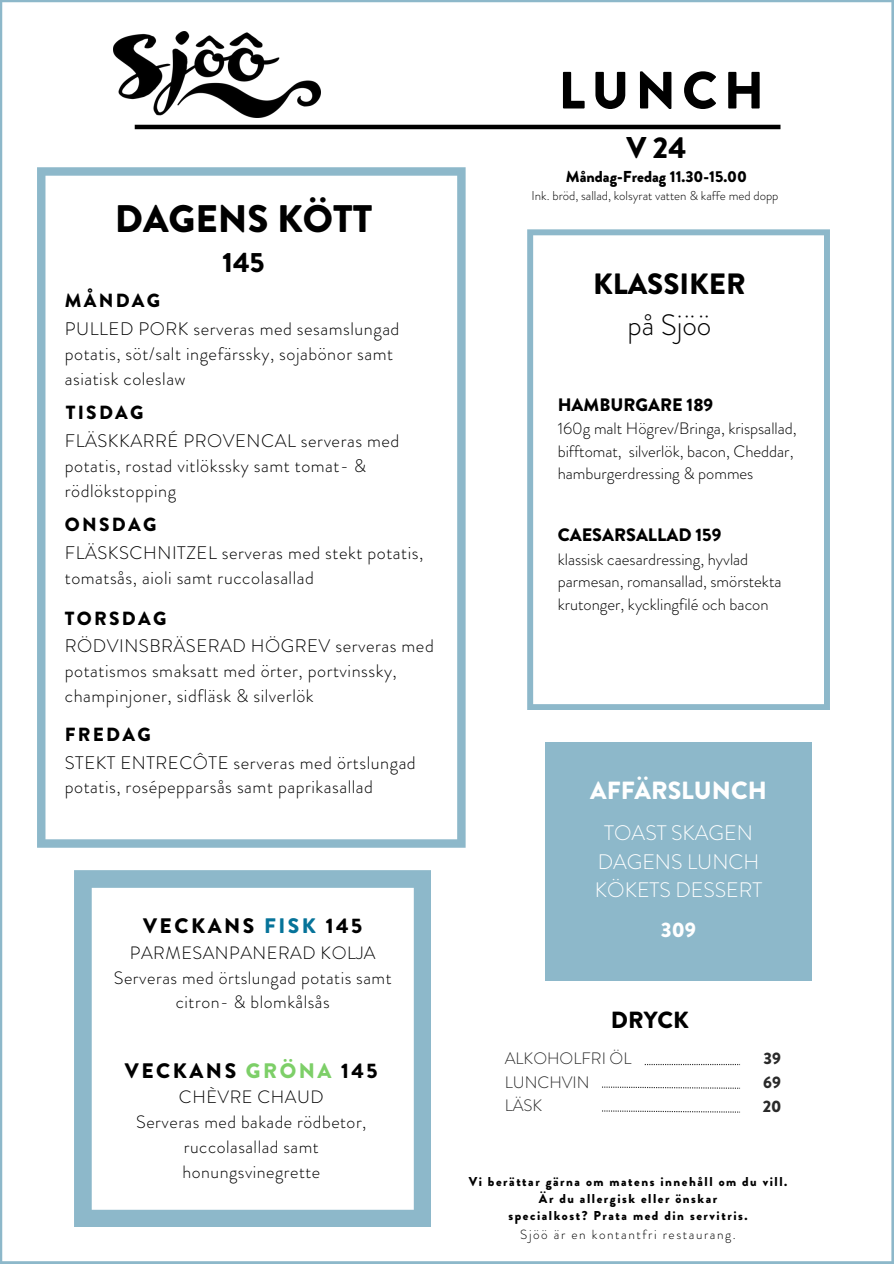
<style>
.page{position:relative;width:894px;height:1264px;background:#fff}
.page>*{position:absolute;margin:0;border:0;box-sizing:border-box;transform-origin:0 0}
.t1{font:900 52.35px "Brandon Grotesque";letter-spacing:.12em;color:#000}
.t2{font:900 38.4px "Brandon Grotesque";color:#000}
.t3{font:900 30px "Brandon Grotesque";color:#000}
.t4{font:900 29.4px/40.5px "Brandon Grotesque";color:#000;text-align:center}
.t5{font:900 27.9px "Brandon Grotesque";color:#000}
.t6{font:900 24.75px "Brandon Grotesque";color:#fff}
.t7{font:900 23.4px "Brandon Grotesque";color:#000}
.t8{font:300 21px "Brandon Grotesque";color:#fff}
.t9{font:900 21px "Brandon Grotesque";letter-spacing:.12em;color:#000}
.t10{font:900 21px "Brandon Grotesque";color:#fff}
.t11{font:900 19.05px "Brandon Grotesque";letter-spacing:.12em;color:#000}
.t12{font:300 18.15px/24.8px "Brandon Grotesque";letter-spacing:.03em;color:#000}
.t13{font:900 18px "Brandon Grotesque";color:#000}
.t14{font:300 17.85px/24.8px "Brandon Grotesque";letter-spacing:.03em;color:#000;text-align:center}
.t15{font:300 16.5px/22.5px "Brandon Grotesque";color:#000}
.t16{font:300 16.5px "Brandon Grotesque";color:#2a2a2a}
.t17{font:900 16.5px "Brandon Grotesque";color:#2a2a2a}
.t18{font:900 15.75px "Brandon Grotesque";color:#000}
.t19{font:300 13.2px "Brandon Grotesque";letter-spacing:.12em;color:#000}
.t20{font:900 12.9px "Brandon Grotesque";letter-spacing:.12em;color:#000}
.t21{font:300 12.75px "Brandon Grotesque";color:#000}
.s1{color:#067399}
.s2{color:#7dcf68}
.s3{font-weight:300}
</style>
<div class="page">
<img style="left:113px;top:32px;width:207px;height:85px">
<hr style="left:135px;top:125px;width:645px;height:4px;background:#000">
<svg style="left:37px;top:167px;width:428px;height:680px"></svg>
<svg style="left:527px;top:229px;width:302px;height:481px"></svg>
<svg style="left:644px;top:1064px;width:96px;height:1px"></svg>
<svg style="left:602px;top:1086px;width:138px;height:2px"></svg>
<svg style="left:602px;top:1110px;width:138px;height:2px"></svg>
<hr style="left:0;top:0;width:2px;height:1263px;background:#8db8ca">
<hr style="left:0;top:0;width:893px;height:2px;background:#8db8ca">
<hr style="left:891px;top:0;width:2px;height:1263px;background:#8db8ca">
<hr style="left:0;top:1261px;width:893px;height:2px;background:#8db8ca">
<div style="left:545px;top:742px;width:266px;height:238px;background:#8db8ca"></div>
<svg style="left:74px;top:870px;width:357px;height:356px"></svg>
<h6 class="t2" style="left:115px;top:191px;width:259px">DAGENS KÖTT</h6>
<h6 class="t5" style="left:222px;top:243px;width:43px">145</h6>
<h5 class="t11" style="left:65px;top:287px;width:97px">MÅNDAG</h5>
<p class="t12" style="left:65px;top:317px;width:336px">PULLED PORK serveras med sesamslungad potatis, söt/salt ingefärssky, sojabönor samt asiatisk coleslaw</p>
<p class="t11" style="left:66px;top:399px;width:79px">TISDAG</p>
<p class="t12" style="left:65px;top:428px;width:336px">FLÄSKKARRÉ PROVENCAL serveras med potatis, rostad vitlökssky samt tomat- &amp; rödlökstopping</p>
<p class="t11" style="left:65px;top:511px;width:93px">ONSDAG</p>
<p class="t12" style="left:65px;top:540px;width:360px">FLÄSKSCHNITZEL serveras med stekt potatis, tomatsås, aioli samt ruccolasallad</p>
<p class="t11" style="left:65px;top:604px;width:103px">TORSDAG</p>
<p class="t12" style="left:65px;top:633px;width:370px">RÖDVINSBRÄSERAD HÖGREV serveras med potatismos smaksatt med örter, portvinssky, champinjoner, sidfläsk &amp; silverlök</p>
<p class="t11" style="left:65px;top:720px;width:87px">FREDAG</p>
<p class="t12" style="left:65px;top:750px;width:352px">STEKT ENTRECÔTE serveras med örtslungad potatis, rosépepparsås samt paprikasallad</p>
<h6 class="t9" style="left:143px;top:911px;width:220px">VECKANS <span class="s1">FISK</span> 145</h6>
<p class="t14" style="left:114px;top:940px;width:279px">PARMESANPANERAD KOLJA<br>Serveras med örtslungad potatis samt citron- &amp; blomkålsås</p>
<p class="t9" style="left:125px;top:1055px;width:254px">VECKANS <span class="s2">GRÖNA</span> 145</p>
<h5 class="t14" style="left:179px;top:1084px;width:146px">CHÈVRE CHAUD</h5>
<p class="t14" style="left:136px;top:1109px;width:232px">Serveras med bakade rödbetor, ruccolasallad samt honungsvinegrette</p>
<p class="t1" style="left:558px;top:53px;width:207px">LUNCH</p>
<p class="t3" style="left:626px;top:126px;width:61px">V 24</p>
<p class="t18" style="left:565px;top:165px;width:182px">Måndag-Fredag 11.30-15.00</p>
<h6 class="t21" style="left:531px;top:186px;width:248px">Ink. bröd, sallad, kolsyrat vatten &amp; kaffe med dopp</h6>
<p class="t4" style="left:593px;top:264px;width:154px">KLASSIKER <span class="s3">på Sjöö</span></p>
<h6 class="t13" style="left:557px;top:392px;width:157px">HAMBURGARE 189</h6>
<p class="t15" style="left:557px;top:417px;width:240px">160g malt Högrev/Bringa, krispsallad, bifftomat, silverlök, bacon, Cheddar, hamburgerdressing &amp; pommes</p>
<h6 class="t13" style="left:557px;top:522px;width:165px">CAESARSALLAD 159</h6>
<p class="t15" style="left:557px;top:548px;width:225px">klassisk caesardressing, hyvlad parmesan, romansallad, smörstekta krutonger, kycklingfilé och bacon</p>
<p class="t6" style="left:590px;top:772px;width:178px">AFFÄRSLUNCH</p>
<p class="t8" style="left:604px;top:818px;width:150px">TOAST SKAGEN</p>
<p class="t8" style="left:597px;top:846px;width:163px">DAGENS LUNCH</p>
<p class="t8" style="left:594px;top:875px;width:169px">KÖKETS DESSERT</p>
<h6 class="t10" style="left:660px;top:915px;width:37px">309</h6>
<h6 class="t7" style="left:610px;top:1003px;width:79px">DRYCK</h6>
<p class="t16" style="left:504px;top:1046px;width:128px">ALKOHOLFRI ÖL</p>
<h4 class="t17" style="left:763px;top:1046px;width:19px">39</h4>
<h3 class="t16" style="left:504px;top:1070px;width:86px">LUNCHVIN</h3>
<h1 class="t17" style="left:763px;top:1070px;width:19px">69</h1>
<h2 class="t16" style="left:504px;top:1094px;width:39px">LÄSK</h2>
<p class="t17" style="left:762px;top:1094px;width:20px">20</p>
<p class="t20" style="left:468px;top:1172px;width:320px">Vi berättar gärna om matens innehåll om du vill.</p>
<p class="t20" style="left:538px;top:1189px;width:180px">Är du allergisk eller önskar</p>
<p class="t20" style="left:508px;top:1206px;width:240px">specialkost? Prata med din servitris.</p>
<p class="t19" style="left:520px;top:1225px;width:217px">Sjöö är en kontantfri restaurang.</p>
</div>
